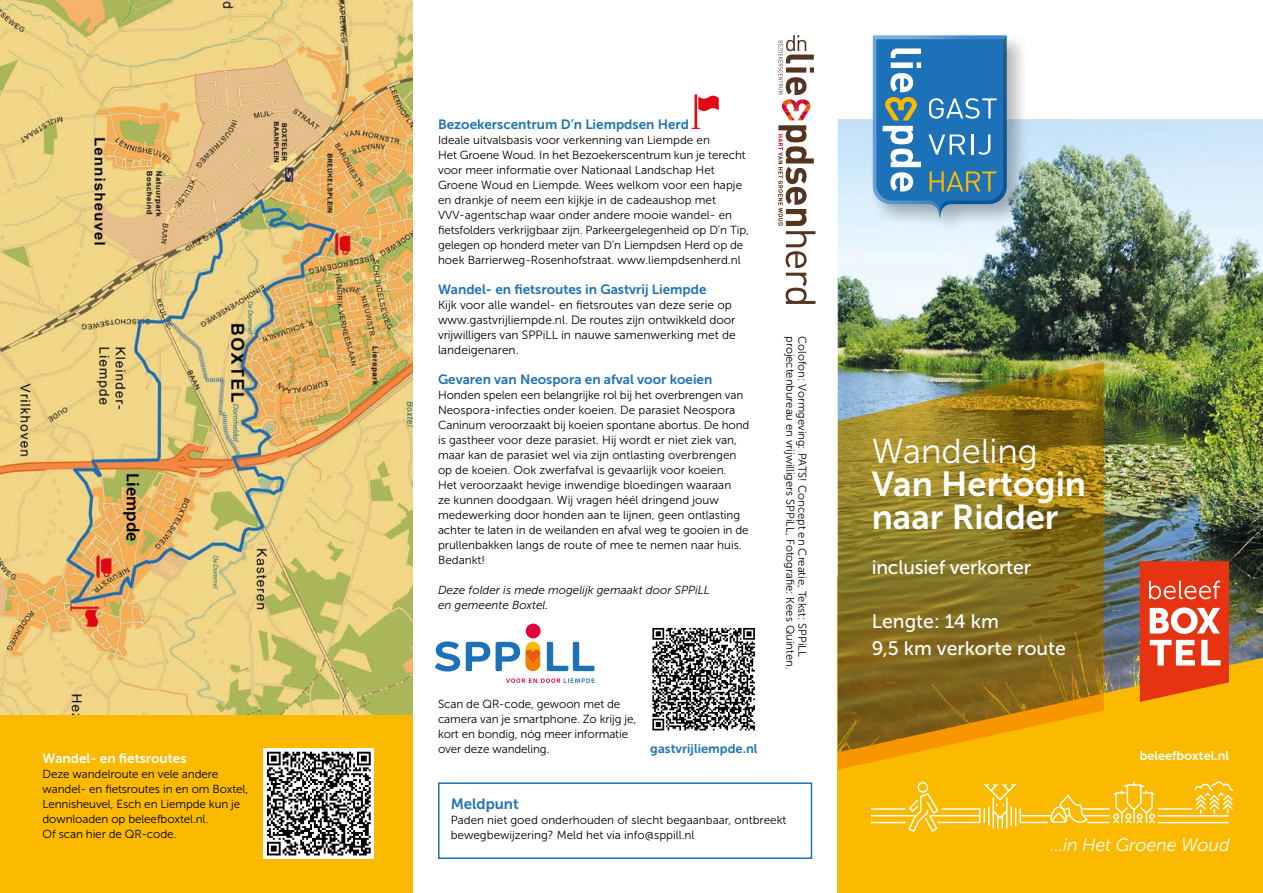
<style>
.page{position:relative;width:1263px;height:893px;background:#fff}
.page>*{position:absolute;margin:0;border:0;box-sizing:border-box;transform-origin:0 0}
.t1{font:34.5px/33px "Museo Sans 700";color:#fff}
.t2{font:34.5px "Museo Sans 300";color:#fff}
.t3{font:19.5px/27px "Museo Sans 500";letter-spacing:-.01em;color:#fff}
.t4{font:italic 18px "Museo Sans 300";letter-spacing:-.01em;color:#fff}
.t5{font:600 18px "Myriad Pro";color:#000}
.t6{font:15px "Museo Sans 700";color:#1d71b8}
.t7{font:13.5px "Museo Sans 700";color:#1d71b8}
.t8{font:13.5px "Museo Sans 700";color:#fff}
.t9{font:12.75px "Museo Sans 700";letter-spacing:.005em;color:#1d71b8}
.t10{font:12.6px "Museo Sans 700";letter-spacing:.01em;color:#fff}
.t11{font:12px/15px "Museo Sans 300";color:#000}
.t12{font:11.7px/15px "Museo Sans 300";color:#000}
.t13{font:italic 11.7px/15px "Museo Sans 300";color:#000}
.t14{font:11.25px "Museo Sans 300";color:#000}
</style>
<div class="page">
<div style="left:0;top:714px;width:412px;height:179px;background:#fbba00"></div>
<div style="left:838px;top:576px;width:425px;height:317px;background:#fbba00"></div>
<img style="left:838px;top:119px;width:425px;height:583px">
<svg style="left:838px;top:361px;width:266px;height:409px;background:#987d23"></svg>
<div style="left:868px;top:31px;width:162px;height:201px;background:#000;opacity:.3"></div>
<svg style="left:873px;top:35px;width:134px;height:183px;background:#4989bb"></svg>
<img style="left:0;top:0;width:412px;height:714px">
<svg style="left:778px;top:35px;width:37px;height:269px"></svg>
<svg style="left:698px;top:95px;width:21px;height:17px"></svg>
<hr style="left:872px;top:808px;width:34px;height:2px;background:#fff">
<hr style="left:872px;top:815px;width:44px;height:1px;background:#fff">
<hr style="left:938px;top:822px;width:42px;height:1px;background:#fff">
<hr style="left:941px;top:808px;width:39px;height:2px;background:#fff">
<hr style="left:930px;top:815px;width:50px;height:1px;background:#fff">
<hr style="left:872px;top:822px;width:34px;height:1px;background:#fff">
<hr style="left:1158px;top:808px;width:34px;height:2px;background:#fff">
<hr style="left:1157px;top:815px;width:71px;height:2px;background:#fff">
<hr style="left:1158px;top:822px;width:70px;height:1px;background:#fff">
<svg style="left:1194px;top:781px;width:39px;height:33px"></svg>
<svg style="left:979px;top:782px;width:176px;height:47px"></svg>
<svg style="left:907px;top:782px;width:32px;height:50px"></svg>
<svg style="left:1140px;top:561px;width:89px;height:141px;background:#eb613c"></svg>
<div style="left:438px;top:782px;width:374px;height:77px;border:2px solid #1d71b8"></div>
<div style="left:526px;top:624px;width:15px;height:14px;background:#e4003a;border-radius:50%"></div>
<svg style="left:435px;top:641px;width:25px;height:30px"></svg>
<svg style="left:547px;top:642px;width:47px;height:29px"></svg>
<svg style="left:506px;top:678px;width:88px;height:5px"></svg>
<svg style="left:466px;top:642px;width:75px;height:29px"></svg>
<div style="left:264px;top:748px;width:110px;height:111px;background:linear-gradient(to right,#fefefe,#fff)"></div>
<svg style="left:267px;top:752px;width:104px;height:103px;background:#7b7b7b"></svg>
<svg style="left:652px;top:628px;width:103px;height:102px"></svg>
<h3 class="t5" style="left:144px;top:473px;width:70px;rotate:90deg">Liempde</h3>
<p class="t8" style="left:43px;top:751px;width:145px">Wandel- en fietsroutes</p>
<p class="t12" style="left:43px;top:766px;width:207px">Deze wandelroute en vele andere wandel- en fietsroutes in en om Boxtel,<br>Lennisheuvel, Esch en Liempde kun je downloaden op beleefboxtel.nl.<br>Of scan hier de QR-code.</p>
<p class="t7" style="left:438px;top:117px;width:253px">Bezoekerscentrum D’n Liempdsen Herd</p>
<p class="t12" style="left:438px;top:133px;width:313px">Ideale uitvalsbasis voor verkenning van Liempde en<br>Het Groene Woud. In het Bezoekerscentrum kun je terecht voor meer informatie over Nationaal Landschap Het Groene Woud en Liempde. Wees welkom voor een hapje en drankje of neem een kijkje in de cadeaushop met VVV-agentschap waar onder andere mooie wandel- en fietsfolders verkrijgbaar zijn. Parkeergelegenheid op D’n Tip, gelegen op honderd meter van D’n Liempdsen Herd op de hoek Barrierweg-Rosenhofstraat. www.liempdsenherd.nl</p>
<p class="t7" style="left:438px;top:282px;width:270px">Wandel- en fietsroutes in Gastvrij Liempde</p>
<p class="t11" style="left:438px;top:298px;width:299px">Kijk voor alle wandel- en fietsroutes van deze serie op www.gastvrijliempde.nl. De routes zijn ontwikkeld door vrijwilligers van SPPiLL in nauwe samenwerking met de landeigenaren.</p>
<p class="t7" style="left:438px;top:372px;width:276px">Gevaren van Neospora en afval voor koeien</p>
<p class="t12" style="left:438px;top:388px;width:313px">Honden spelen een belangrijke rol bij het overbrengen van Neospora-infecties onder koeien. De parasiet Neospora Caninum veroorzaakt bij koeien spontane abortus. De hond is gastheer voor deze parasiet. Hij wordt er niet ziek van, maar kan de parasiet wel via zijn ontlasting overbrengen op de koeien. Ook zwerfafval is gevaarlijk voor koeien.<br>Het veroorzaakt hevige inwendige bloedingen waaraan<br>ze kunnen doodgaan. Wij vragen héél dringend jouw medewerking door honden aan te lijnen, geen ontlasting achter te laten in de weilanden en afval weg te gooien in de prullenbakken langs de route of mee te nemen naar huis.<br>Bedankt!</p>
<p class="t13" style="left:438px;top:583px;width:273px">Deze folder is mede mogelijk gemaakt door SPPiLL en gemeente Boxtel.</p>
<p class="t12" style="left:438px;top:697px;width:200px">Scan de QR-code, gewoon met de camera van je smartphone. Zo krijg je, kort en bondig, nóg meer informatie over deze wandeling.</p>
<p class="t9" style="left:650px;top:741px;width:109px">gastvrijliempde.nl</p>
<p class="t14" style="left:796px;top:336px;width:335px;rotate:90deg">projectenbureau en vrijwilligers SPPiLL, Fotografie: Kees Quinten.</p>
<p class="t14" style="left:808px;top:336px;width:323px;rotate:90deg">Colofon: Vormgeving: PATS! Concept en Creatie, Tekst: SPPiLL</p>
<p class="t6" style="left:451px;top:795px;width:70px">Meldpunt</p>
<p class="t12" style="left:451px;top:812px;width:337px">Paden niet goed onderhouden of slecht begaanbaar, ontbreekt bewegbewijzering? Meld het via info@sppill.nl</p>
<h1 class="t2" style="left:872px;top:432px;width:168px">Wandeling</h1>
<h1 class="t1" style="left:872px;top:467px;width:216px">Van Hertogin naar Ridder</h1>
<h2 class="t3" style="left:872px;top:554px;width:161px">inclusief verkorter</h2>
<h2 class="t3" style="left:872px;top:608px;width:196px">Lengte: 14 km<br>9,5 km verkorte route</h2>
<p class="t10" style="left:1140px;top:749px;width:91px">beleefboxtel.nl</p>
<h3 class="t4" style="left:1050px;top:835px;width:181px">…in Het Groene Woud</h3>
</div>
